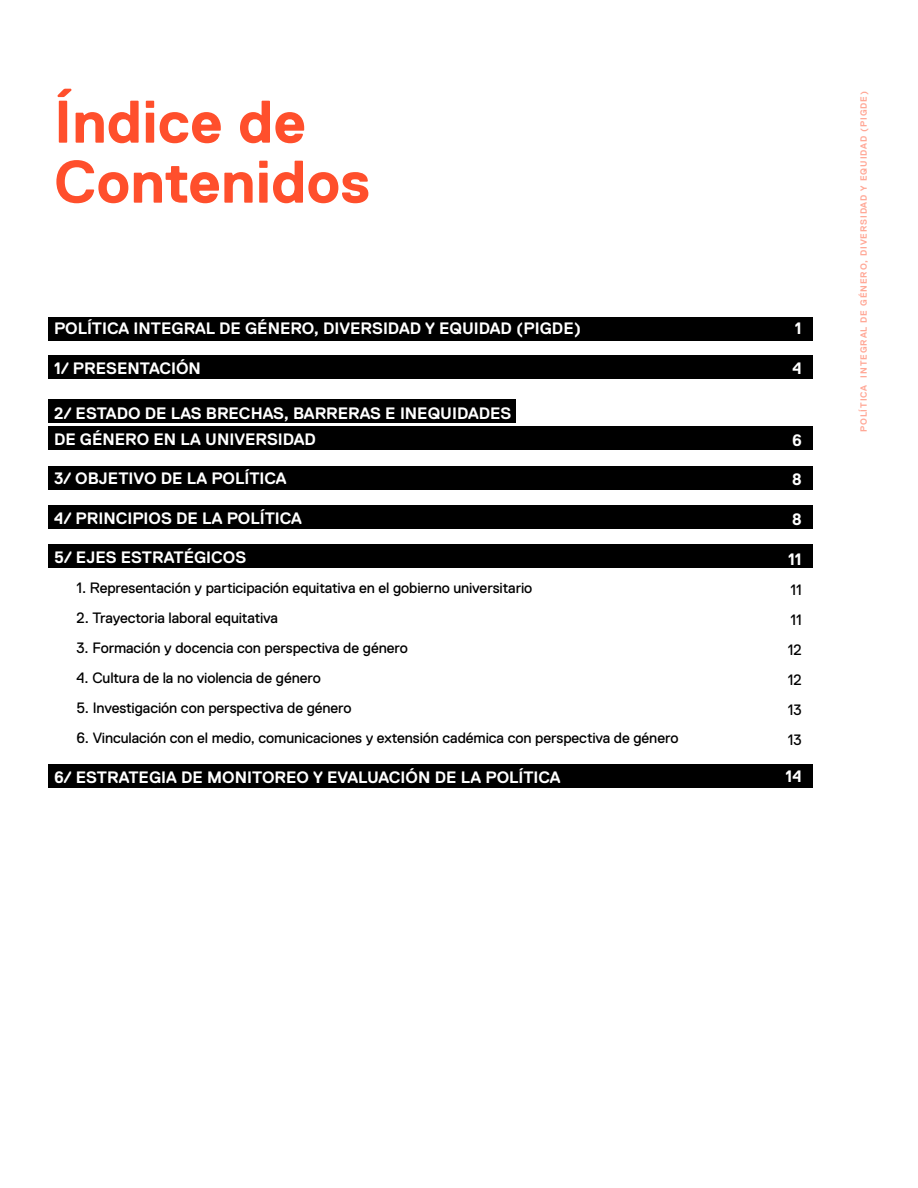
<style>
.page{position:relative;width:918px;height:1188px;background:#fff}
.page>*{position:absolute;margin:0;border:0;box-sizing:border-box;transform-origin:0 0}
.t1{font:700 60px/60px "Replica Pro";color:#ff4f2c}
.t2{font:700 16.5px/25.5px "Replica Pro";color:#fff}
.t3{font:15px/30px "Replica Pro";letter-spacing:-.005em;color:#000;text-align:justify}
.t4{font:700 9px "Replica Std";letter-spacing:.1em;color:#ff4f2c}
</style>
<div class="page">
<div style="left:49px;top:427px;width:764px;height:23px;background:#000"></div>
<div style="left:49px;top:466px;width:764px;height:24px;background:#000"></div>
<div style="left:49px;top:505px;width:764px;height:23px;background:#000"></div>
<div style="left:49px;top:545px;width:764px;height:23px;background:#000"></div>
<div style="left:49px;top:765px;width:764px;height:23px;background:#000"></div>
<div style="left:49px;top:400px;width:467px;height:23px;background:#000"></div>
<div style="left:49px;top:355px;width:764px;height:24px;background:#000"></div>
<div style="left:49px;top:317px;width:764px;height:23px;background:#000"></div>
<h1 class="t1" style="left:54px;top:92px;width:318px">Índice de<br>Contenidos</h1>
<p class="t2" style="left:54px;top:316px;width:529px">POLÍTICA INTEGRAL DE GÉNERO, DIVERSIDAD Y EQUIDAD (PIGDE)</p>
<p class="t2" style="left:54px;top:355px;width:149px">1/ PRESENTACIÓN</p>
<p class="t2" style="left:54px;top:401px;width:459px">2/ ESTADO DE LAS BRECHAS, BARRERAS E INEQUIDADES<br>DE GÉNERO EN LA UNIVERSIDAD</p>
<p class="t2" style="left:54px;top:466px;width:234px">3/ OBJETIVO DE LA POLÍTICA</p>
<p class="t2" style="left:54px;top:505px;width:249px">4/ PRINCIPIOS DE LA POLÍTICA</p>
<p class="t2" style="left:54px;top:545px;width:194px">5/ EJES ESTRATÉGICOS</p>
<p class="t3" style="left:76px;top:573px;width:457px">1. Representación y participación equitativa en el gobierno universitario</p>
<p class="t3" style="left:76px;top:603px;width:203px">2. Trayectoria laboral equitativa</p>
<p class="t3" style="left:76px;top:633px;width:333px">3. Formación y docencia con perspectiva de género</p>
<p class="t3" style="left:76px;top:663px;width:246px">4. Cultura de la no violencia de género</p>
<p class="t3" style="left:76px;top:693px;width:277px">5. Investigación con perspectiva de género</p>
<p class="t3" style="left:76px;top:723px;width:603px">6. Vinculación con el medio, comunicaciones y extensión cadémica con perspectiva de género</p>
<p class="t2" style="left:54px;top:765px;width:508px">6/ ESTRATEGIA DE MONITOREO Y EVALUACIÓN DE LA POLÍTICA</p>
<p class="t2" style="left:795px;top:316px;width:8px">1</p>
<p class="t2" style="left:792px;top:355px;width:11px">4</p>
<p class="t2" style="left:792px;top:427px;width:11px">6</p>
<p class="t2" style="left:792px;top:467px;width:11px">8</p>
<p class="t2" style="left:792px;top:507px;width:11px">8</p>
<p class="t2" style="left:788px;top:546px;width:15px">11</p>
<p class="t3" style="left:788px;top:574px;width:15px">11<br>11<br>12<br>12<br>13<br>13</p>
<p class="t2" style="left:786px;top:764px;width:18px">14</p>
<p class="t4" style="left:859px;top:432px;width:343px;rotate:-90deg">POLÍTICA INTEGRAL DE GÉNERO, DIVERSIDAD Y EQUIDAD (PIGDE)</p>
</div>
